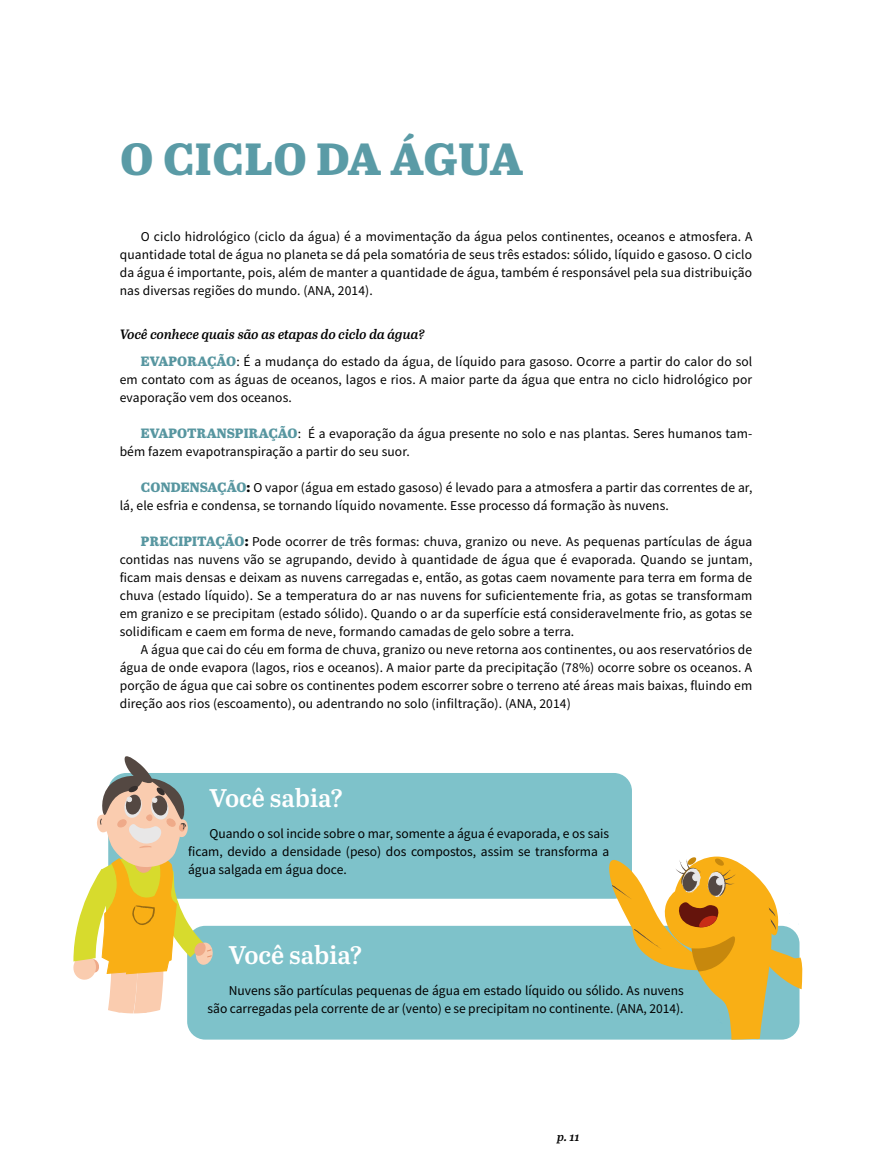
<style>
.page{position:relative;width:872px;height:1170px;background:#fff}
.page>*{position:absolute;margin:0;border:0;box-sizing:border-box;transform-origin:0 0}
.t1{font:800 45px "Abril Text";letter-spacing:.02em;color:#5a9ba6}
.t2{font:600 25.5px "Abril Text";letter-spacing:-.035em;color:#fff}
.t3{font:13.5px/18px "Source Sans Pro";letter-spacing:.01em;color:#000;text-align:justify}
.t4{font:italic 600 13.5px "Abril Text";color:#000}
.t5{font:italic 600 12px "Abril Text";color:#000}
.s1{font-family:"Abril Text";font-weight:800;color:#5796a0}
.s2{font-family:"Abril Text";font-weight:800}
</style>
<div class="page">
<div style="left:187px;top:925px;width:612px;height:114px;background:#7ec2ca;border-radius:18px"></div>
<div style="left:108px;top:773px;width:524px;height:125px;background:#7ec2ca;border-radius:18px"></div>
<svg style="left:73px;top:756px;width:140px;height:257px"></svg>
<svg style="left:606px;top:856px;width:197px;height:183px"></svg>
<h1 class="t1" style="left:120px;top:126px;width:404px">O CICLO DA ÁGUA</h1>
<p class="t3" style="left:120px;top:227px;width:634px;text-indent:21px">O ciclo hidrológico (ciclo da água) é a movimentação da água pelos continentes, oceanos e atmosfera. A quantidade total de água no planeta se dá pela somatória de seus três estados: sólido, líquido e gasoso. O ciclo da água é importante, pois, além de manter a quantidade de água, também é responsável pela sua distribuição nas diversas regiões do mundo. (ANA, 2014).</p>
<p class="t4" style="left:120px;top:324px;width:307px">Você conhece quais são as etapas do ciclo da água?</p>
<p class="t3" style="left:120px;top:352px;width:634px;text-indent:21px"><span class="s1">EVAPORAÇÃO</span>: É a mudança do estado da água, de líquido para gasoso. Ocorre a partir do calor do sol em contato com as águas de oceanos, lagos e rios. A maior parte da água que entra no ciclo hidrológico por evaporação vem dos oceanos.</p>
<p class="t3" style="left:120px;top:424px;width:634px;text-indent:21px"><span class="s1">EVAPOTRANSPIRAÇÃO</span>: É a evaporação da água presente no solo e nas plantas. Seres humanos tam&shy;bém fazem evapotranspiração a partir do seu suor.</p>
<p class="t3" style="left:120px;top:478px;width:634px;text-indent:21px"><span class="s1">CONDENSAÇÃO</span><span class="s2">:</span> O vapor (água em estado gasoso) é levado para a atmosfera a partir das correntes de ar, lá, ele esfria e condensa, se tornando líquido novamente. Esse processo dá formação às nuvens.</p>
<p class="t3" style="left:120px;top:532px;width:634px;text-indent:21px"><span class="s1">PRECIPITAÇÃO</span><span class="s2">:</span> Pode ocorrer de três formas: chuva, granizo ou neve. As pequenas partículas de água contidas nas nuvens vão se agrupando, devido à quantidade de água que é evaporada. Quando se juntam, ficam mais densas e deixam as nuvens carregadas e, então, as gotas caem novamente para terra em forma de chuva (estado líquido). Se a temperatura do ar nas nuvens for suficientemente fria, as gotas se transformam em granizo e se precipitam (estado sólido). Quando o ar da superfície está consideravelmente frio, as gotas se solidificam e caem em forma de neve, formando camadas de gelo sobre a terra.</p>
<p class="t3" style="left:120px;top:640px;width:634px;text-indent:21px">A água que cai do céu em forma de chuva, granizo ou neve retorna aos continentes, ou aos reservatórios de água de onde evapora (lagos, rios e oceanos). A maior parte da precipitação (78%) ocorre sobre os oceanos. A porção de água que cai sobre os continentes podem escorrer sobre o terreno até áreas mais baixas, fluindo em direção aos rios (escoamento), ou adentrando no solo (infiltração). (ANA, 2014)</p>
<h2 class="t2" style="left:209px;top:779px;width:136px">Você sabia?</h2>
<p class="t3" style="left:188px;top:824px;width:422px;text-indent:21px">Quando o sol incide sobre o mar, somente a água é evaporada, e os sais ficam, devido a densidade (peso) dos compostos, assim se transforma a água salgada em água doce.</p>
<h2 class="t2" style="left:229px;top:936px;width:136px">Você sabia?</h2>
<p class="t3" style="left:207px;top:981px;width:478px;text-align:right">Nuvens são partículas pequenas de água em estado líquido ou sólido. As nuvens são carregadas pela corrente de ar (vento) e se precipitam no continente. (ANA, 2014).</p>
<p class="t5" style="left:557px;top:1127px;width:24px">p. 11</p>
</div>
